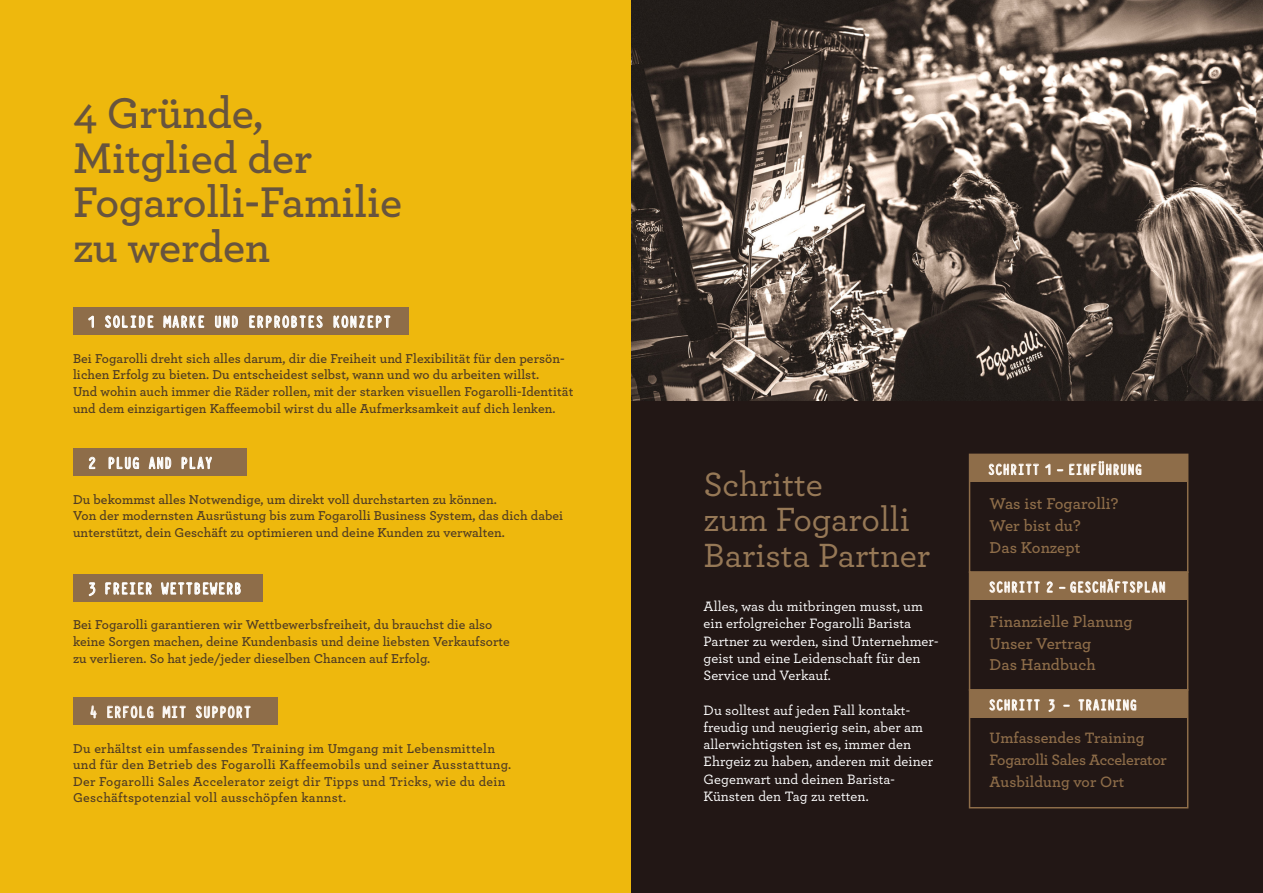
<style>
.page{position:relative;width:1263px;height:893px;background:#fff}
.page>*{position:absolute;margin:0;border:0;box-sizing:border-box;transform-origin:0 0}
.t1{font:600 45px "Archer";letter-spacing:-.005em;color:#67543e}
.t2{font:500 35.25px/35.1px "Archer";color:#967856}
.t3{font:700 18px "Typewriter Condensed";color:#fff}
.t4{font:700 18px "Typewriter Condensed";letter-spacing:.02em;color:#fff}
.t5{font:600 16.5px "Archer";letter-spacing:.005em;color:#8e6d49}
.t6{font:700 16.5px "Typewriter Condensed";color:#fff}
.t7{font:600 15.75px "Archer";letter-spacing:-.005em;color:#8e6d49}
.t8{font:500 14.25px/17.2px "Archer";letter-spacing:.005em;color:#fff}
.t9{font:600 13.5px/16.5px "Archer";letter-spacing:.005em;color:#503c23}
.t10{font:600 13.5px "Archer";letter-spacing:.025em;color:#503c23}
</style>
<div class="page">
<div style="left:0;top:0;width:644px;height:893px;background:#eeb80d"></div>
<div style="left:73px;top:307px;width:336px;height:28px;background:#8e6d49"></div>
<svg style="left:88px;top:316px;width:6px;height:12px"></svg>
<svg style="left:105px;top:315px;width:48px;height:13px"></svg>
<svg style="left:164px;top:315px;width:40px;height:13px"></svg>
<svg style="left:215px;top:316px;width:23px;height:12px"></svg>
<svg style="left:250px;top:315px;width:72px;height:13px"></svg>
<svg style="left:334px;top:316px;width:56px;height:12px"></svg>
<div style="left:73px;top:574px;width:189px;height:28px;background:#8e6d49"></div>
<svg style="left:89px;top:583px;width:6px;height:13px"></svg>
<svg style="left:106px;top:583px;width:45px;height:11px"></svg>
<svg style="left:161px;top:582px;width:79px;height:13px"></svg>
<div style="left:73px;top:448px;width:174px;height:28px;background:#8e6d49"></div>
<svg style="left:89px;top:457px;width:6px;height:12px"></svg>
<svg style="left:109px;top:457px;width:30px;height:12px"></svg>
<svg style="left:149px;top:457px;width:22px;height:12px"></svg>
<svg style="left:182px;top:457px;width:30px;height:12px"></svg>
<div style="left:73px;top:697px;width:205px;height:28px;background:#8e6d49"></div>
<svg style="left:91px;top:706px;width:5px;height:12px"></svg>
<svg style="left:108px;top:706px;width:45px;height:12px"></svg>
<svg style="left:163px;top:705px;width:22px;height:14px"></svg>
<svg style="left:196px;top:705px;width:54px;height:13px"></svg>
<div style="left:631px;top:392px;width:632px;height:501px;background:#221715"></div>
<div style="left:969px;top:454px;width:219px;height:119px;border:2px solid #8e6d49"></div>
<div style="left:969px;top:454px;width:219px;height:28px;background:#8e6d49"></div>
<svg style="left:988px;top:463px;width:51px;height:12px"></svg>
<svg style="left:1045px;top:463px;width:6px;height:12px"></svg>
<svg style="left:1057px;top:469px;width:6px;height:2px"></svg>
<svg style="left:1069px;top:461px;width:73px;height:14px"></svg>
<div style="left:969px;top:689px;width:219px;height:119px;border:2px solid #8e6d49"></div>
<div style="left:969px;top:690px;width:219px;height:28px;background:#8e6d49"></div>
<svg style="left:989px;top:699px;width:51px;height:12px"></svg>
<svg style="left:1048px;top:699px;width:7px;height:13px"></svg>
<svg style="left:1078px;top:699px;width:59px;height:12px"></svg>
<div style="left:969px;top:571px;width:219px;height:120px;border:2px solid #8e6d49"></div>
<div style="left:969px;top:572px;width:219px;height:28px;background:#8e6d49"></div>
<svg style="left:989px;top:581px;width:51px;height:12px"></svg>
<svg style="left:1046px;top:581px;width:7px;height:12px"></svg>
<svg style="left:1059px;top:579px;width:106px;height:14px"></svg>
<img style="left:631px;top:0;width:632px;height:401px">
<p class="t1" style="left:73px;top:79px;width:192px">4 Gründe,</p>
<p class="t1" style="left:73px;top:124px;width:241px">Mitglied der</p>
<p class="t1" style="left:73px;top:169px;width:331px">Fogarolli-Familie</p>
<p class="t1" style="left:73px;top:214px;width:199px">zu werden</p>
<p class="t4" style="left:87px;top:309px;width:306px">1 SOLIDE MARKE UND ERPROBTES KONZEPT</p>
<p class="t9" style="left:73px;top:349px;width:493px">Bei Fogarolli dreht sich alles darum, dir die Freiheit und Flexibilität für den persön&shy;lichen Erfolg zu bieten. Du entscheidest selbst, wann und wo du arbeiten willst.</p>
<p class="t9" style="left:73px;top:382px;width:502px;line-height:17.2px">Und wohin auch immer die Räder rollen, mit der starken visuellen Fogarolli-Identität und dem einzigartigen Kaffeemobil wirst du alle Aufmerksamkeit auf dich lenken.</p>
<p class="t3" style="left:88px;top:450px;width:126px">2 PLUG AND PLAY</p>
<p class="t9" style="left:73px;top:490px;width:425px">Du bekommst alles Notwendige, um direkt voll durchstarten zu können.</p>
<p class="t9" style="left:73px;top:507px;width:492px">Von der modernsten Ausrüstung bis zum Fogarolli Business System, das dich dabei unterstützt, dein Geschäft zu optimieren und deine Kunden zu verwalten.</p>
<p class="t3" style="left:88px;top:575px;width:155px">3 FREIER WETTBEWERB</p>
<p class="t9" style="left:73px;top:616px;width:421px">Bei Fogarolli garantieren wir Wettbewerbsfreiheit, du brauchst die also</p>
<p class="t9" style="left:73px;top:632px;width:438px">keine Sorgen machen, deine Kundenbasis und deine liebsten Verkaufsorte</p>
<p class="t9" style="left:73px;top:650px;width:358px">zu verlieren. So hat jede/jeder dieselben Chancen auf Erfolg.</p>
<p class="t3" style="left:90px;top:699px;width:163px">4 ERFOLG MIT SUPPORT</p>
<p class="t10" style="left:73px;top:738px;width:424px">Du erhältst ein umfassendes Training im Umgang mit Lebensmitteln</p>
<p class="t10" style="left:73px;top:755px;width:440px">und für den Betrieb des Fogarolli Kaffeemobils und seiner Ausstattung.</p>
<p class="t10" style="left:73px;top:771px;width:434px">Der Fogarolli Sales Accelerator zeigt dir Tipps und Tricks, wie du dein</p>
<p class="t10" style="left:73px;top:788px;width:275px">Geschäftspotenzial voll ausschöpfen kannst.</p>
<p class="t2" style="left:703px;top:465px;width:121px">Schritte</p>
<p class="t2" style="left:703px;top:500px;width:228px">zum Fogarolli<br>Barista Partner</p>
<p class="t8" style="left:703px;top:597px;width:221px">Alles, was du mitbringen musst, um ein erfolgreicher Fogarolli Barista</p>
<p class="t8" style="left:703px;top:632px;width:236px">Partner zu werden, sind Unternehmer&shy;geist und eine Leidenschaft für den<br>Service und Verkauf.</p>
<p class="t8" style="left:703px;top:701px;width:231px">Du solltest auf jeden Fall kontakt&shy;freudig und neugierig sein, aber am allerwichtigsten ist es, immer den Ehrgeiz zu haben, anderen mit deiner Gegenwart und deinen Barista-</p>
<p class="t8" style="left:703px;top:787px;width:167px">Künsten den Tag zu retten.</p>
<p class="t6" style="left:988px;top:457px;width:156px">SCHRITT 1 – EINFÜHRUNG</p>
<p class="t5" style="left:990px;top:491px;width:130px">Was ist Fogarolli?</p>
<p class="t5" style="left:990px;top:513px;width:93px">Wer bist du?</p>
<p class="t5" style="left:990px;top:535px;width:92px">Das Konzept</p>
<p class="t6" style="left:988px;top:575px;width:179px">SCHRITT 2 – GESCHÄFTSPLAN</p>
<p class="t5" style="left:990px;top:609px;width:144px">Finanzielle Planung</p>
<p class="t5" style="left:990px;top:631px;width:103px">Unser Vertrag</p>
<p class="t5" style="left:990px;top:653px;width:108px">Das Handbuch</p>
<p class="t6" style="left:988px;top:693px;width:150px">SCHRITT 3 – TRAINING</p>
<p class="t7" style="left:990px;top:726px;width:156px">Umfassendes Training</p>
<p class="t7" style="left:990px;top:748px;width:179px">Fogarolli Sales Accelerator</p>
<p class="t7" style="left:990px;top:769px;width:136px">Ausbildung vor Ort</p>
</div>
